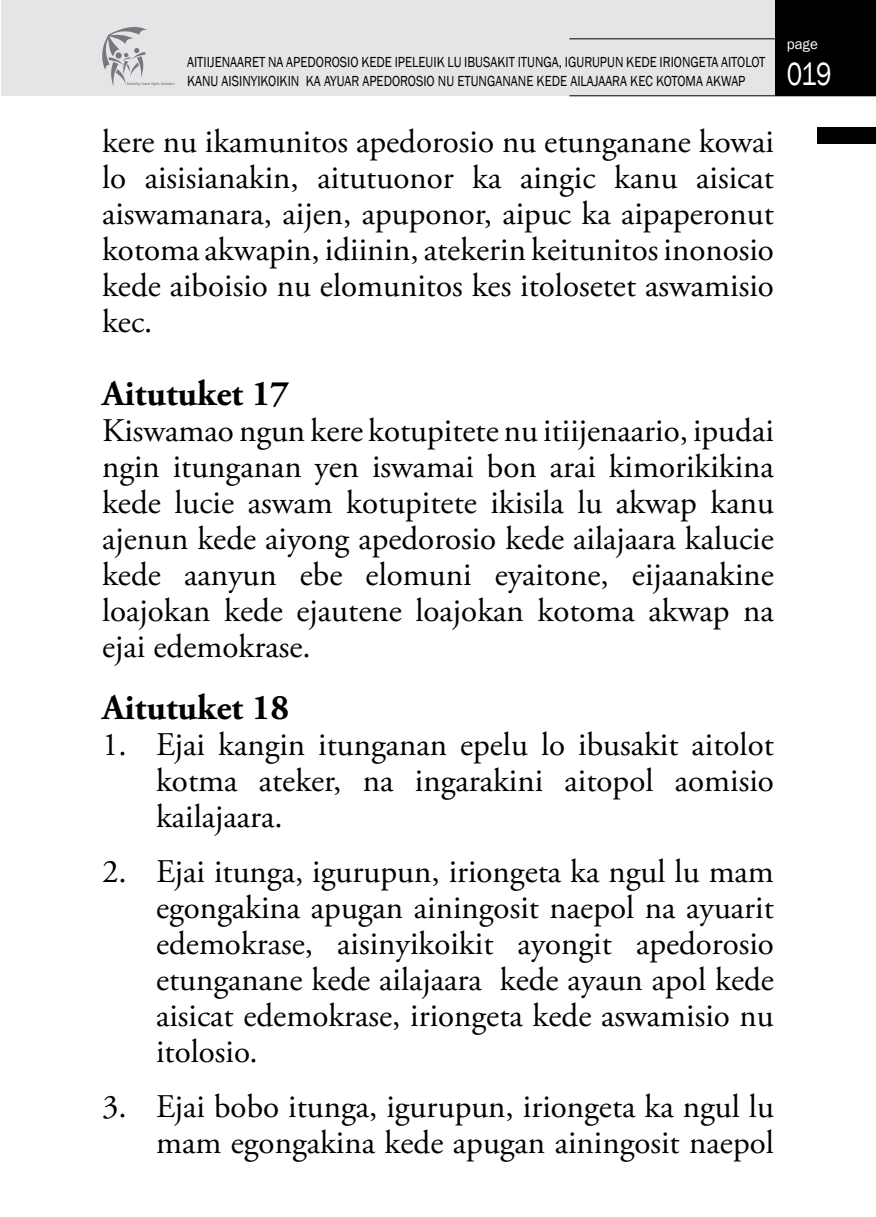
<style>
.page{position:relative;width:876px;height:1217px;background:#fff}
.page>*{position:absolute;margin:0;border:0;box-sizing:border-box;transform-origin:0 0}
.t1{font:700 36px "Adobe Garamond Pro";color:#000}
.t2{font:33px/36px "Adobe Garamond Pro";color:#000;text-align:justify}
.t3{font:15px/18.9px "Franklin Gothic";color:#000;scale:.86 1}
.t4{font:15px "Franklin Gothic";color:#fff}
.s1{font-size:33px;color:#fff}
</style>
<div class="page">
<div style="left:2px;top:0;width:874px;height:95px;background:#e4e5e6"></div>
<hr style="left:569px;top:38px;width:307px;height:1px;background:#000">
<hr style="left:569px;top:95px;width:307px;height:1px;background:#000">
<div style="left:817px;top:128px;width:59px;height:16px;background:#000"></div>
<div style="left:776px;top:0;width:100px;height:95px;background:#000"></div>
<svg style="left:102px;top:27px;width:73px;height:59px"></svg>
<p class="t4" style="left:787px;top:34px;width:33px">page</p>
<p class="t3" style="left:187px;top:53px;width:751px">AITIIJENAARET NA APEDOROSIO KEDE IPELEUIK LU IBUSAKIT ITUNGA, IGURUPUN KEDE IRIONGETA AITOLOT<br>KANU AISINYIKOIKIN KA AYUAR APEDOROSIO NU ETUNGANANE KEDE AILAJAARA KEC KOTOMA AKWAP <span class="s1">019</span></p>
<p class="t2" style="left:102px;top:124px;width:673px">kere nu ikamunitos apedorosio nu etunganane kowai lo aisisianakin, aitutuonor ka aingic kanu aisicat aiswamanara, aijen, apuponor, aipuc ka aipaperonut kotoma akwapin, idiinin, atekerin keitunitos inonosio kede aiboisio nu elomunitos kes itolosetet aswamisio kec.</p>
<p class="t1" style="left:102px;top:372px;width:189px">Aitutuket 17</p>
<p class="t2" style="left:102px;top:413px;width:673px">Kiswamao ngun kere kotupitete nu itiijenaario, ipudai ngin itunganan yen iswamai bon arai kimorikikina kede lucie aswam kotupitete ikisila lu akwap kanu ajenun kede aiyong apedorosio kede ailajaara kalucie kede aanyun ebe elomuni eyaitone, eijaanakine loajokan kede ejautene loajokan kotoma akwap na ejai edemokrase.</p>
<p class="t1" style="left:102px;top:686px;width:189px">Aitutuket 18</p>
<p class="t2" style="left:156px;top:727px;width:619px;text-indent:-54px">1. Ejai kangin itunganan epelu lo ibusakit aitolot kotma ateker, na ingarakini aitopol aomisio kailajaara.</p>
<p class="t2" style="left:156px;top:854px;width:619px;text-indent:-54px">2. Ejai itunga, igurupun, iriongeta ka ngul lu mam egongakina apugan ainingosit naepol na ayuarit edemokrase, aisinyikoikit ayongit apedorosio etunganane kede ailajaara kede ayaun apol kede aisicat edemokrase, iriongeta kede aswamisio nu itolosio.</p>
<p class="t2" style="left:102px;top:1089px;width:673px;text-align:right">3. Ejai bobo itunga, igurupun, iriongeta ka ngul lu mam egongakina kede apugan ainingosit naepol</p>
</div>
